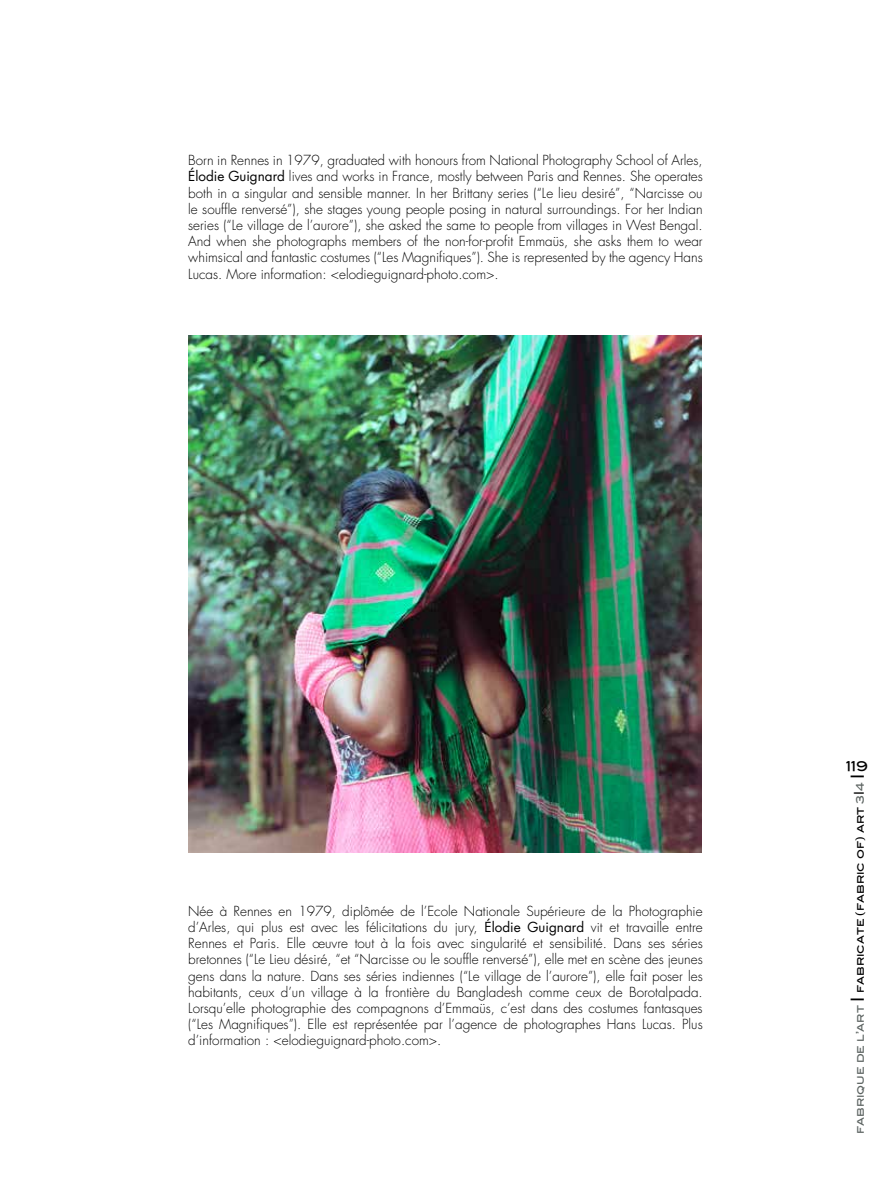
<style>
.page{position:relative;width:891px;height:1188px;background:#fff}
.page>*{position:absolute;margin:0;border:0;box-sizing:border-box;transform-origin:0 0}
.t1{font:300 13.5px/16.2px "Futura LT";color:#000;text-align:justify}
.t2{font:13.5px "Blair Md ITCTT Medium";color:#000}
.t3{font:10.5px "Blair Md ITCTT Medium";color:#000}
.s1{font-weight:400}
.s2{color:#5e6563}
.s3{font-size:18px}
.s4{font-size:13.5px}
</style>
<div class="page">
<img style="left:188px;top:335px;width:514px;height:518px">
<p class="t1" style="left:188px;top:153px;width:516px">Born in Rennes in 1979, graduated with honours from National Photography School of Arles, <span class="s1">Élodie Guignard</span> lives and works in France, mostly between Paris and Rennes. She operates both in a singular and sensible manner. In her Brittany series (“Le lieu desiré”, “Narcisse ou le souffle renversé”), she stages young people posing in natural surroundings. For her Indian series (“Le village de l’aurore”), she asked the same to people from villages in West Bengal.<br>And when she photographs members of the non-for-profit Emmaüs, she asks them to wear whimsical and fantastic costumes (“Les Magnifiques”). She is represented by the agency Hans Lucas. More information: &lt;elodieguignard-photo.com&gt;.</p>
<p class="t1" style="left:188px;top:903px;width:516px">Née à Rennes en 1979, diplômée de l’Ecole Nationale Supérieure de la Photographie d’Arles, qui plus est avec les félicitations du jury, <span class="s1">Élodie Guignard</span> vit et travaille entre Rennes et Paris. Elle œuvre tout à la fois avec singularité et sensibilité. Dans ses séries bretonnes (“Le Lieu désiré, “et “Narcisse ou le souffle renversé”), elle met en scène des jeunes gens dans la nature. Dans ses séries indiennes (“Le village de l’aurore”), elle fait poser les habitants, ceux d’un village à la frontière du Bangladesh comme ceux de Borotalpada.<br>Lorsqu’elle photographie des compagnons d’Emmaüs, c’est dans des costumes fantasques (“Les Magnifiques”). Elle est représentée par l’agence de photographes Hans Lucas. Plus d’information : &lt;elodieguignard-photo.com&gt;.</p>
<p class="t2" style="left:846px;top:758px;width:24px">119</p>
<p class="t3" style="left:854px;top:1134px;width:362px;rotate:-90deg"><span class="s2">fabrique de l’art</span> <span class="s3">|</span> fabricate (fabric of) art <span class="s2">3</span><span class="s4">|</span><span class="s2">4</span> <span class="s3">|</span></p>
</div>
